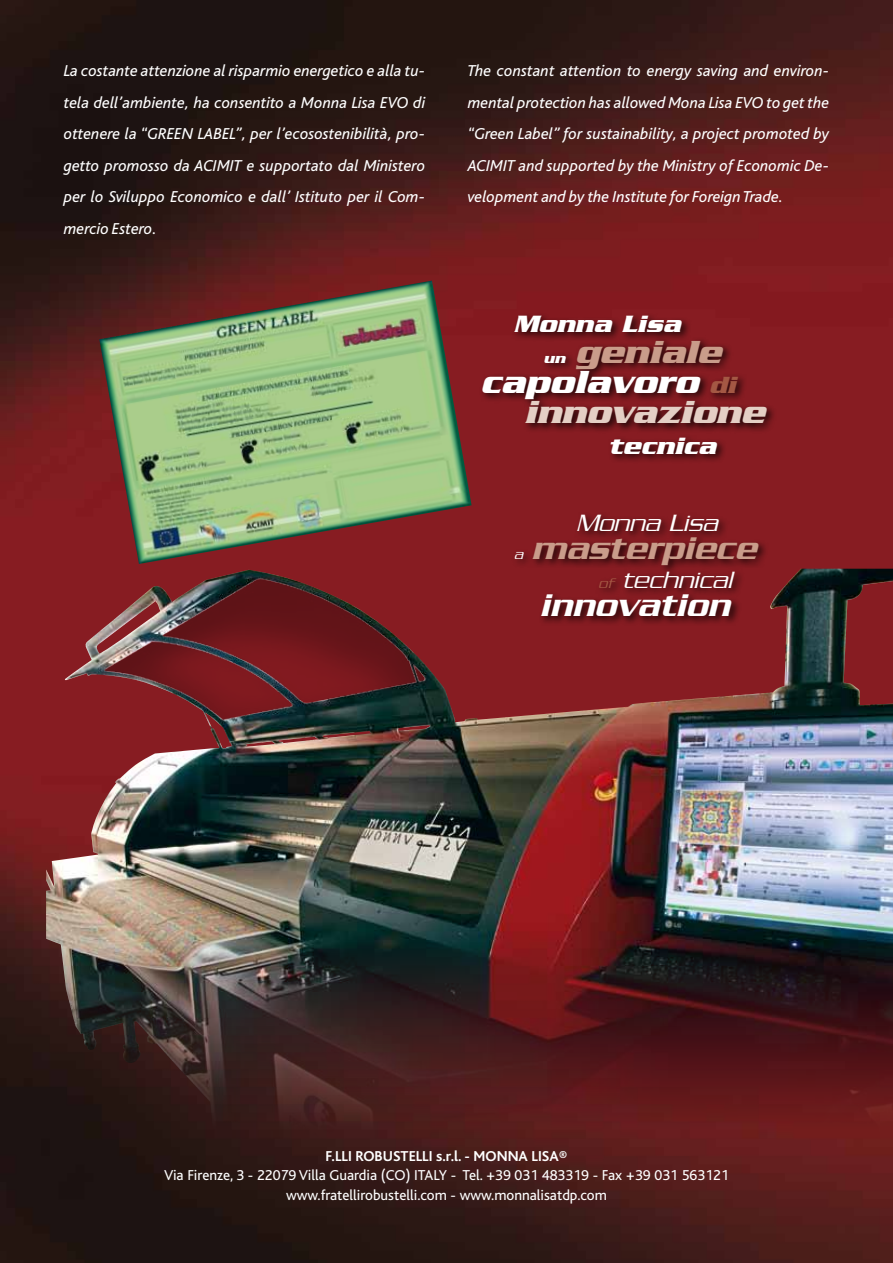
<style>
.page{position:relative;width:893px;height:1263px;background:#fff}
.page>*{position:absolute;margin:0;border:0;box-sizing:border-box;transform-origin:0 0}
.t1{font:italic 700 34.5px "Serpentine";color:#fff}
.t2{font:italic 700 34.5px "Serpentine";color:#e4cfc5}
.t3{font:italic 500 34.5px "Serpentine";color:#c99c8a}
.t4{font:italic 500 34.5px "Serpentine";color:#fff}
.t5{font:italic 700 34.5px "Serpentine";color:#c99c8a}
.t6{font:italic 300 25.5px "Serpentine";color:#fff}
.t7{font:italic 700 25.5px "Serpentine";color:#fff}
.t8{font:italic 16.5px/31.5px "Kl Bliss";color:#fff;text-align:justify}
.t9{font:15px/19.5px "Kl Bliss";color:#fff;text-align:center}
.t10{font:700 15px "Kl Bliss";color:#fff}
.t11{font:italic 700 15px "Serpentine";color:#fff}
.t12{font:italic 300 15px "Serpentine";color:#fff}
.s1{font-size:25.35px;color:#a45844}
.s2{font-size:15px;color:#a45844}
</style>
<div class="page">
<img style="left:0;top:0;width:893px;height:1263px">
<img style="left:46px;top:569px;width:847px;height:571px">
<img style="left:46px;top:570px;width:692px;height:450px">
<img style="left:99px;top:281px;width:373px;height:283px">
<div style="left:478px;top:311px;width:298px;height:315px;background:#000;opacity:.75"></div>
<p class="t8" style="left:64px;top:56px;width:363px">La costante attenzione al risparmio energetico e alla tu&shy;tela dell’ambiente, ha consentito a Monna Lisa EVO di ottenere la “GREEN LABEL”, per l’ecosostenibilità, pro&shy;getto promosso da ACIMIT e supportato dal Ministero per lo Sviluppo Economico e dall’ Istituto per il Com&shy;mercio Estero.</p>
<p class="t8" style="left:468px;top:56px;width:363px">The constant attention to energy saving and environ&shy;mental protection has allowed Mona Lisa EVO to get the “Green Label” for sustainability, a project promoted by ACIMIT and supported by the Ministry of Economic De&shy;velopment and by the Institute for Foreign Trade.</p>
<h2 class="t7" style="left:514px;top:309px;width:169px">Monna Lisa</h2>
<p class="t11" style="left:543px;top:349px;width:23px">un</p>
<h1 class="t5" style="left:575px;top:332px;width:148px">geniale</h1>
<h1 class="t1" style="left:480px;top:362px;width:257px">capolavoro <span class="s1">di</span></h1>
<h1 class="t2" style="left:524px;top:392px;width:242px">innovazione</h1>
<h2 class="t7" style="left:608px;top:431px;width:109px">tecnica</h2>
<p class="t12" style="left:514px;top:546px;width:10px">a</p>
<h2 class="t6" style="left:576px;top:508px;width:143px">Monna Lisa</h2>
<h1 class="t3" style="left:532px;top:529px;width:226px">masterpiece</h1>
<h2 class="t6" style="left:598px;top:565px;width:135px"><span class="s2">of</span> technical</h2>
<h1 class="t4" style="left:539px;top:586px;width:192px">innovation</h1>
<p class="t10" style="left:325px;top:1148px;width:243px">F.LLI ROBUSTELLI s.r.l. - MONNA LISA®</p>
<p class="t9" style="left:164px;top:1166px;width:566px">Via Firenze, 3 - 22079 Villa Guardia (CO) ITALY - Tel. +39 031 483319 - Fax +39 031 563121 www.fratellirobustelli.com - www.monnalisatdp.com</p>
</div>
